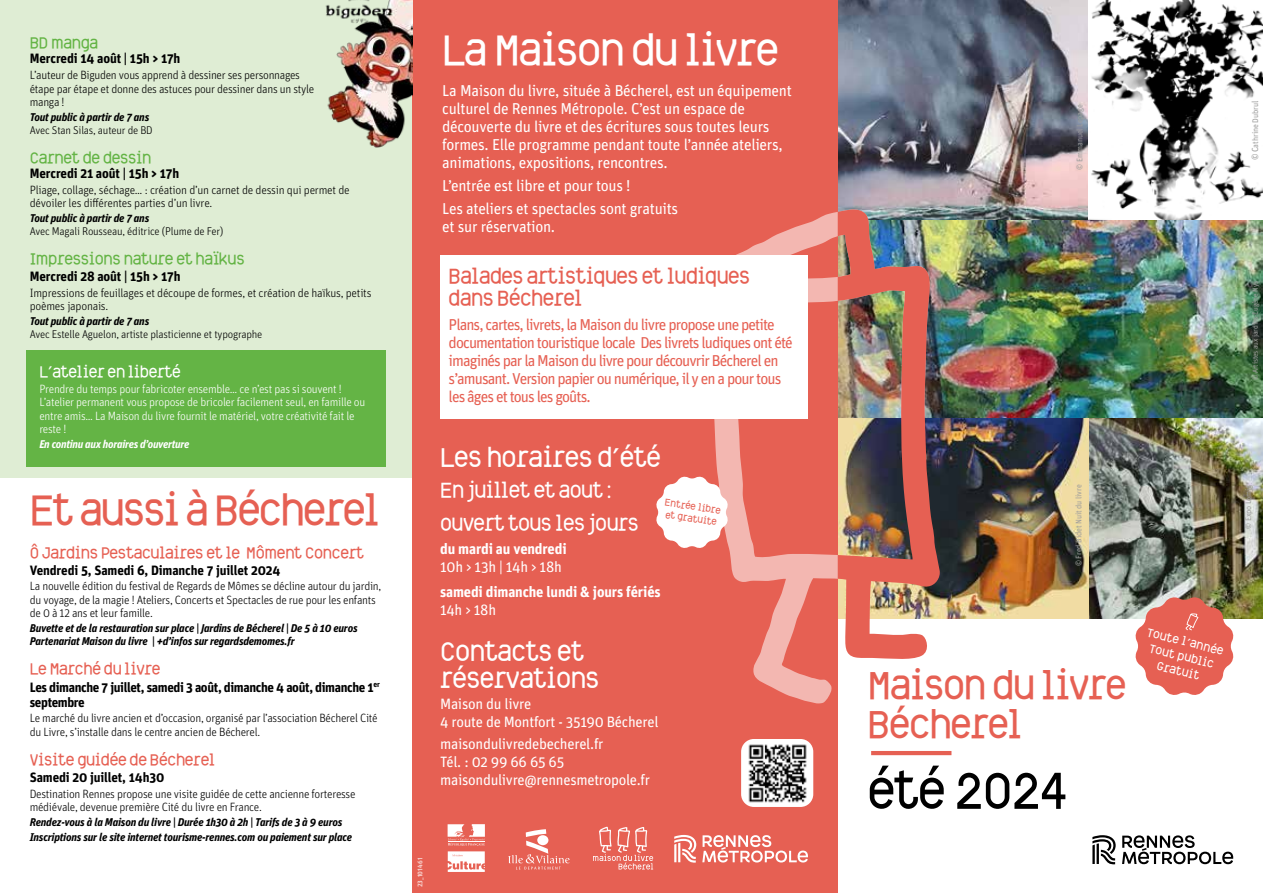
<style>
.page{position:relative;width:1263px;height:893px;background:#fff}
.page>*{position:absolute;margin:0;border:0;box-sizing:border-box;transform-origin:0 0}
.t1{font:700 57.75px "Zofage Ss";letter-spacing:-.03em;color:#000}
.t2{font:700 48px "Zofage Ss";letter-spacing:-.04em;color:#e66053}
.t3{font:700 48px "Zofage Ss";letter-spacing:-.03em;color:#fff}
.t4{font:700 43.65px/39px "Zofage Ss";letter-spacing:-.03em;color:#e66053}
.t5{font:700 30px/27px "Zofage Ss";letter-spacing:-.02em;color:#fff}
.t6{font:700 24px/22.5px "Zofage Ss";letter-spacing:-.025em;color:#e66053}
.t7{font:700 24px/33.2px "Zofage Ss";letter-spacing:-.025em;color:#fff}
.t8{font:700 18px "Zofage Ss";letter-spacing:-.02em;color:#e66053}
.t9{font:700 18px "Zofage Ss";letter-spacing:-.02em;color:#64b445}
.t10{font:700 18px "Zofage Ss";letter-spacing:-.02em;color:#fff}
.t11{font:15.75px/18px "Unit Pro";letter-spacing:-.02em;color:#fff}
.t12{font:15.75px/18px "Unit Pro";letter-spacing:-.06em;color:#e66053}
.t13{font:15px/18px "Unit Pro";letter-spacing:-.02em;color:#fff}
.t14{font:700 15px "Unit Pro";letter-spacing:-.01em;color:#fff}
.t15{font:700 13.5px "Unit Pro";letter-spacing:-.01em;color:#000}
.t16{font:700 13.5px/15px "Unit Pro";letter-spacing:-.03em;color:#000}
.t17{font:700 13.5px/14.9px "Zofage Ss";color:#fff;text-align:center}
.t18{font:300 12px/13.5px "Unit Pro";letter-spacing:-.025em;color:#000}
.t19{font:300 12px/13.5px "Unit Pro";letter-spacing:-.025em;color:#fff}
.t20{font:italic 700 11.25px/12.8px "Unit Pro";letter-spacing:-.02em;color:#000}
.t21{font:300 11.25px "Unit Pro";letter-spacing:-.02em;color:#000}
.t22{font:italic 700 11.25px "Unit Pro";letter-spacing:-.025em;color:#fff}
.t23{font:700 10.95px/12px "Zofage Ss";color:#e66053}
.t24{font:8.1px "Unit Pro";letter-spacing:-.015em;color:#9d9d9c;scale:.96 1}
.t25{font:7.5px "Unit Pro";letter-spacing:-.015em;color:#9d9d9c;scale:.96 1}
.t26{font:700 6.75px "Unit Pro";letter-spacing:.02em;color:#fff}
.s1{font-size:8.85px}
</style>
<div class="page">
<img style="left:940px;top:220px;width:323px;height:398px">
<img style="left:838px;top:0;width:250px;height:220px">
<img style="left:1088px;top:1px;width:175px;height:219px">
<div style="left:412px;top:0;width:426px;height:893px;background:#e66053"></div>
<svg style="left:714px;top:212px;width:124px;height:491px"></svg>
<hr style="left:871px;top:751px;width:80px;height:4px;background:#e66053">
<svg style="left:448px;top:824px;width:37px;height:48px"></svg>
<svg style="left:508px;top:829px;width:62px;height:40px"></svg>
<svg style="left:1122px;top:835px;width:111px;height:29px"></svg>
<svg style="left:1092px;top:835px;width:24px;height:30px"></svg>
<svg style="left:702px;top:835px;width:106px;height:27px"></svg>
<svg style="left:674px;top:835px;width:22px;height:28px"></svg>
<svg style="left:593px;top:827px;width:60px;height:42px"></svg>
<div style="left:0;top:0;width:412px;height:478px;background:#dfedd4"></div>
<div style="left:27px;top:350px;width:359px;height:116px;background:#64b445"></div>
<img style="left:741px;top:739px;width:72px;height:68px">
<svg style="left:656px;top:476px;width:73px;height:73px"></svg>
<div style="left:440px;top:255px;width:368px;height:164px;background:#fff"></div>
<svg style="left:1134px;top:596px;width:100px;height:99px;background:#df7d70"></svg>
<img style="left:325px;top:0;width:87px;height:148px">
<img style="left:838px;top:209px;width:102px;height:450px">
<h3 class="t9" style="left:30px;top:34px;width:70px">BD manga</h3>
<p class="t15" style="left:30px;top:49px;width:152px">Mercredi 14 août | 15h &gt; 17h</p>
<p class="t18" style="left:30px;top:68px;width:286px">L’auteur de Biguden vous apprend à dessiner ses personnages étape par étape et donne des astuces pour dessiner dans un style manga !</p>
<p class="t20" style="left:30px;top:110px;width:121px">Tout public à partir de 7 ans</p>
<p class="t21" style="left:30px;top:122px;width:124px">Avec Stan Silas, auteur de BD</p>
<h3 class="t9" style="left:30px;top:149px;width:123px">Carnet de dessin</h3>
<p class="t15" style="left:30px;top:164px;width:151px">Mercredi 21 août | 15h &gt; 17h</p>
<p class="t18" style="left:30px;top:183px;width:321px">Pliage, collage, séchage… : création d’un carnet de dessin qui permet de dévoiler les différentes parties d’un livre.</p>
<p class="t20" style="left:30px;top:211px;width:121px">Tout public à partir de 7 ans</p>
<p class="t21" style="left:30px;top:224px;width:195px">Avec Magali Rousseau, éditrice (Plume de Fer)</p>
<h3 class="t9" style="left:30px;top:250px;width:216px">Impressions nature et haïkus</h3>
<p class="t15" style="left:30px;top:266px;width:152px">Mercredi 28 août | 15h &gt; 17h</p>
<p class="t18" style="left:30px;top:285px;width:343px">Impressions de feuillages et découpe de formes, et création de haïkus, petits poèmes japonais.</p>
<p class="t20" style="left:30px;top:314px;width:121px">Tout public à partir de 7 ans</p>
<p class="t21" style="left:30px;top:327px;width:234px">Avec Estelle Aguelon, artiste plasticienne et typographe</p>
<h3 class="t10" style="left:39px;top:363px;width:143px">L’atelier en liberté</h3>
<p class="t19" style="left:39px;top:381px;width:327px">Prendre du temps pour fabricoter ensemble… ce n’est pas si souvent !<br>L’atelier permanent vous propose de bricoler facilement seul, en famille ou entre amis… La Maison du livre fournit le matériel, votre créativité fait le reste !</p>
<p class="t22" style="left:39px;top:436px;width:152px">En continu aux horaires d’ouverture</p>
<h2 class="t2" style="left:30px;top:486px;width:352px">Et aussi à Bécherel</h2>
<h3 class="t8" style="left:30px;top:543px;width:336px">Ô Jardins Pestaculaires et le Môment Concert</h3>
<p class="t15" style="left:30px;top:560px;width:252px">Vendredi 5, Samedi 6, Dimanche 7 juillet 2024</p>
<p class="t18" style="left:30px;top:579px;width:353px">La nouvelle édition du festival de Regards de Mômes se décline autour du jardin, du voyage, de la magie ! Ateliers, Concerts et Spectacles de rue pour les enfants de 0 à 12 ans et leur famille.</p>
<p class="t20" style="left:30px;top:621px;width:329px">Buvette et de la restauration sur place | Jardins de Bécherel | De 5 à 10 euros<br>Partenariat Maison du livre | +d’infos sur regardsdemomes.fr</p>
<h3 class="t8" style="left:30px;top:660px;width:132px">Le Marché du livre</h3>
<p class="t16" style="left:30px;top:678px;width:352px">Les dimanche 7 juillet, samedi 3 août, dimanche 4 août, dimanche 1<sup>er </sup>septembre</p>
<p class="t18" style="left:30px;top:711px;width:349px">Le marché du livre ancien et d’occasion, organisé par l’association Bécherel Cité du Livre, s’installe dans le centre ancien de Bécherel.</p>
<h3 class="t8" style="left:30px;top:750px;width:187px">Visite guidée de Bécherel</h3>
<p class="t15" style="left:30px;top:767px;width:136px">Samedi 20 juillet, 14h30</p>
<p class="t18" style="left:30px;top:786px;width:327px">Destination Rennes propose une visite guidée de cette ancienne forteresse médiévale, devenue première Cité du livre en France.</p>
<p class="t20" style="left:30px;top:814px;width:324px;line-height:14.9px">Rendez-vous à la Maison du livre | Durée 1h30 à 2h | Tarifs de 3 à 9 euros<br>Inscriptions sur le site internet tourisme-rennes.com ou paiement sur place</p>
<h2 class="t3" style="left:442px;top:26px;width:338px">La Maison du livre</h2>
<p class="t11" style="left:442px;top:80px;width:351px">La Maison du livre, située à Bécherel, est un équipement culturel de Rennes Métropole. C’est un espace de découverte du livre et des écritures sous toutes leurs formes. Elle programme pendant toute l’année ateliers, animations, expositions, rencontres.</p>
<h3 class="t11" style="left:442px;top:173px;width:238px;line-height:23px">L’entrée est libre et pour tous !<br>Les ateliers et spectacles sont gratuits</h3>
<h3 class="t11" style="left:442px;top:216px;width:114px">et sur réservation.</h3>
<h3 class="t6" style="left:449px;top:264px;width:303px">Balades artistiques et ludiques dans Bécherel</h3>
<p class="t12" style="left:449px;top:315px;width:346px">Plans, cartes, livrets, la Maison du livre propose une petite documentation touristique locale Des livrets ludiques ont été imaginés par la Maison du livre pour découvrir Bécherel en s’amusant. Version papier ou numérique, il y en a pour tous les âges et tous les goûts.</p>
<h3 class="t5" style="left:440px;top:443px;width:223px">Les horaires d’été</h3>
<h3 class="t7" style="left:440px;top:473px;width:200px">En juillet et aout : ouvert tous les jours</h3>
<p class="t14" style="left:440px;top:538px;width:128px">du mardi au vendredi</p>
<p class="t13" style="left:440px;top:557px;width:123px">10h &gt; 13h | 14h &gt; 18h</p>
<p class="t14" style="left:440px;top:580px;width:222px">samedi dimanche lundi &amp; jours fériés</p>
<p class="t13" style="left:440px;top:600px;width:57px">14h &gt; 18h</p>
<h3 class="t5" style="left:440px;top:637px;width:161px">Contacts et réservations</h3>
<p class="t13" style="left:440px;top:694px;width:220px">Maison du livre<br>4 route de Montfort - 35190 Bécherel</p>
<p class="t13" style="left:440px;top:734px;width:211px">maisondulivredebecherel.fr<br>Tél. : 02 99 66 65 65 maisondulivre@rennesmetropole.fr</p>
<p class="t23" style="left:666px;top:496px;width:58px;rotate:8deg">Entrée libre et gratuite</p>
<p class="t26" style="left:415px;top:887px;width:31px;rotate:-90deg">23_101461</p>
<p class="t24" style="left:1074px;top:170px;width:70px;rotate:-90deg">© Emmanuel Lepage</p>
<p class="t24" style="left:1250px;top:160px;width:63px;rotate:-90deg"><span class="s1">© C</span>athrine Dubru<span class="s1">l</span></p>
<p class="t25" style="left:1250px;top:380px;width:105px;rotate:-90deg">© Artistes aux jardins-Eugène Nys</p>
<p class="t24" style="left:1073px;top:566px;width:86px;rotate:-90deg">© Fred Bidet Nuit du livre</p>
<p class="t24" style="left:1243px;top:529px;width:48px;rotate:-90deg">© Expo Lomig</p>
<h3 class="t4" style="left:867px;top:665px;width:261px">Maison du livre<br>Bécherel</h3>
<h1 class="t1" style="left:867px;top:761px;width:202px">été 2024</h1>
<p class="t17" style="left:1149px;top:625px;width:80px;rotate:14deg">Toute l’année<br>Tout public<br>Gratuit</p>
</div>
